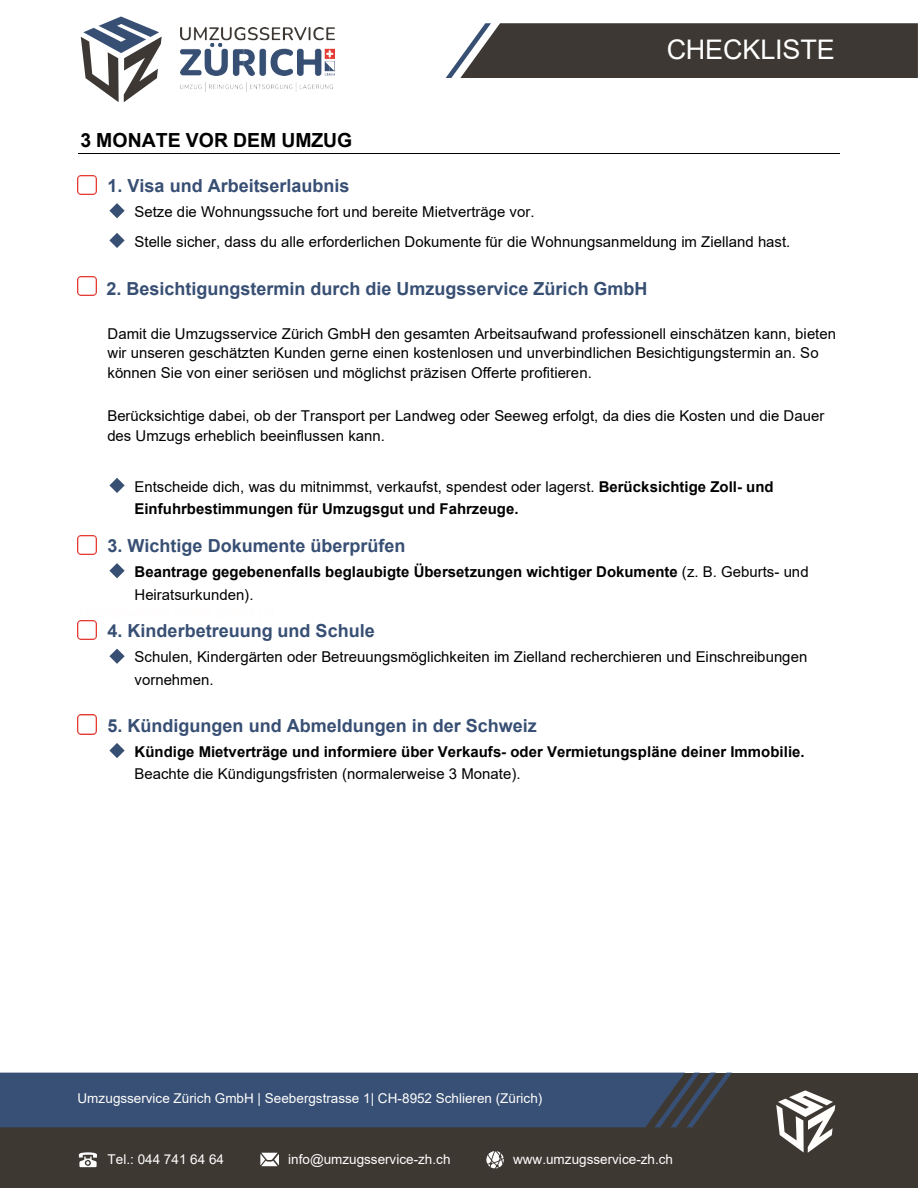
<style>
.page{position:relative;width:918px;height:1188px;background:#fff}
.page>*{position:absolute;margin:0;border:0;box-sizing:border-box;transform-origin:0 0}
.t1{font:27px "Arial";letter-spacing:-.005em;color:#fff}
.t2{font:700 19.5px "Arial";color:#000}
.t3{font:700 18px "Arial";color:#384f74}
.t4{font:15px/19.2px "Arial";color:#000}
.t5{font:700 15px/22.6px "Arial";letter-spacing:.005em;color:#000}
.t6{font:13.5px "Arial";letter-spacing:.005em;color:#fffefd}
.s1{font-weight:400}
</style>
<div class="page">
<svg style="left:81px;top:16px;width:81px;height:86px"></svg>
<svg style="left:446px;top:23px;width:472px;height:55px;background:#494541"></svg>
<img style="left:180px;top:28px;width:154px;height:48px">
<img style="left:180px;top:82px;width:153px;height:9px">
<div style="left:0;top:1073px;width:918px;height:114px;background:#3e3833"></div>
<svg style="left:0;top:1073px;width:732px;height:54px;background:#384e6f"></svg>
<div style="left:78px;top:1091px;width:632px;height:24px;background:#385075"></div>
<svg style="left:79px;top:1152px;width:18px;height:15px"></svg>
<svg style="left:486px;top:1151px;width:18px;height:17px"></svg>
<svg style="left:776px;top:1090px;width:59px;height:63px"></svg>
<svg style="left:260px;top:1153px;width:19px;height:13px"></svg>
<hr style="left:79px;top:153px;width:761px;height:1px;background:#000">
<svg style="left:109px;top:203px;width:16px;height:15px"></svg>
<svg style="left:109px;top:233px;width:16px;height:15px"></svg>
<img style="left:78px;top:276px;width:19px;height:19px">
<svg style="left:109px;top:478px;width:16px;height:15px"></svg>
<svg style="left:109px;top:563px;width:16px;height:15px"></svg>
<svg style="left:109px;top:649px;width:16px;height:15px"></svg>
<svg style="left:109px;top:743px;width:16px;height:15px"></svg>
<img style="left:78px;top:175px;width:19px;height:19px">
<img style="left:78px;top:535px;width:19px;height:19px">
<img style="left:78px;top:621px;width:19px;height:19px">
<img style="left:78px;top:715px;width:19px;height:19px">
<h1 class="t1" style="left:667px;top:31px;width:170px">CHECKLISTE</h1>
<h2 class="t2" style="left:81px;top:127px;width:273px">3 MONATE VOR DEM UMZUG</h2>
<p class="t3" style="left:107px;top:173px;width:244px">1. Visa und Arbeitserlaubnis</p>
<p class="t4" style="left:135px;top:197px;width:657px;line-height:29.7px">Setze die Wohnungssuche fort und bereite Mietverträge vor.<br>Stelle sicher, dass du alle erforderlichen Dokumente für die Wohnungsanmeldung im Zielland hast.</p>
<p class="t3" style="left:106px;top:276px;width:543px">2. Besichtigungstermin durch die Umzugsservice Zürich GmbH</p>
<p class="t4" style="left:107px;top:324px;width:730px">Damit die Umzugsservice Zürich GmbH den gesamten Arbeitsaufwand professionell einschätzen kann, bieten wir unseren geschätzten Kunden gerne einen kostenlosen und unverbindlichen Besichtigungstermin an. So können Sie von einer seriösen und möglichst präzisen Offerte profitieren.</p>
<p class="t4" style="left:107px;top:406px;width:719px">Berücksichtige dabei, ob der Transport per Landweg oder Seeweg erfolgt, da dies die Kosten und die Dauer des Umzugs erheblich beeinflussen kann.</p>
<p class="t5" style="left:135px;top:475px;width:641px"><span class="s1">Entscheide dich, was du mitnimmst, verkaufst, spendest oder lagerst.</span> Berücksichtige Zoll- und<br>Einfuhrbestimmungen für Umzugsgut und Fahrzeuge.</p>
<p class="t3" style="left:107px;top:533px;width:300px">3. Wichtige Dokumente überprüfen</p>
<p class="t5" style="left:135px;top:560px;width:676px">Beantrage gegebenenfalls beglaubigte Übersetzungen wichtiger Dokumente <span class="s1">(z. B. Geburts- und<br>Heiratsurkunden).</span></p>
<p class="t3" style="left:107px;top:618px;width:269px">4. Kinderbetreuung und Schule</p>
<p class="t4" style="left:135px;top:646px;width:674px;line-height:22.6px">Schulen, Kindergärten oder Betreuungsmöglichkeiten im Zielland recherchieren und Einschreibungen vornehmen.</p>
<p class="t3" style="left:107px;top:713px;width:431px">5. Kündigungen und Abmeldungen in der Schweiz</p>
<p class="t5" style="left:135px;top:740px;width:671px">Kündige Mietverträge und informiere über Verkaufs- oder Vermietungspläne deiner Immobilie.</p>
<p class="t4" style="left:135px;top:764px;width:388px">Beachte die Kündigungsfristen (normalerweise 3 Monate).</p>
<p class="t6" style="left:78px;top:1089px;width:466px">Umzugsservice Zürich GmbH | Seebergstrasse 1| CH-8952 Schlieren (Zürich)</p>
<p class="t6" style="left:108px;top:1150px;width:118px">Tel.: 044 741 64 64</p>
<p class="t6" style="left:288px;top:1150px;width:164px">info@umzugsservice-zh.ch</p>
<p class="t6" style="left:513px;top:1150px;width:161px">www.umzugsservice-zh.ch</p>
</div>
